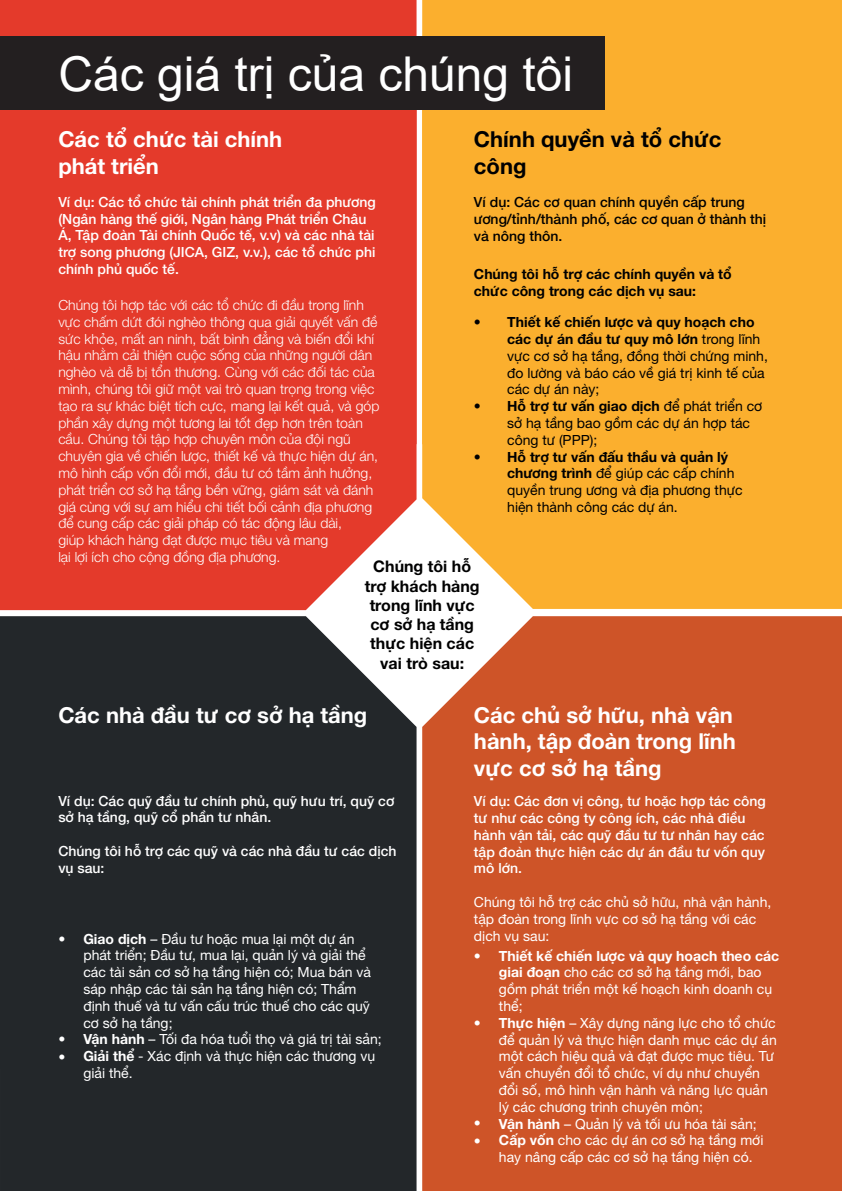
<style>
.page{position:relative;width:842px;height:1191px;background:#fff}
.page>*{position:absolute;margin:0;border:0;box-sizing:border-box;transform-origin:0 0}
.t1{font:48px "Arial";color:#fff}
.t2{font:700 22px/26.4px "SVN Helvetica Neue";color:#fff}
.t3{font:700 22px/26.4px "SVN Helvetica Neue";color:#000001}
.t4{font:700 16px/19.2px "SVN Helvetica Neue";color:#000001;text-align:center}
.t5{font:14px/16.8px "SVN Helvetica Neue";color:#fff}
.t6{font:300 14px/16.8px "SVN Helvetica Neue";color:#fff}
.t7{font:500 14px/16.8px "SVN Helvetica Neue";color:#fff}
.t8{font:14px/16.8px "SVN Helvetica Neue";color:#000001}
.t9{font:500 14px/16.8px "SVN Helvetica Neue";color:#000001}
.t10{font:700 14px/16.8px "SVN Helvetica Neue";color:#000001}
.s1{font-weight:700}
</style>
<div class="page">
<div style="left:0;top:0;width:416px;height:36px;background:#e43a2b"></div>
<div style="left:422px;top:0;width:420px;height:54px;background:#fbaf2e"></div>
<svg style="left:422px;top:616px;width:420px;height:574px;background:#d15f36"></svg>
<div style="left:0;top:616px;width:416px;height:574px;background:#23272a"></div>
<div style="left:0;top:110px;width:416px;height:500px;background:#e43a2b"></div>
<div style="left:422px;top:54px;width:420px;height:555px;background:#fbaf2e"></div>
<div style="left:0;top:36px;width:605px;height:74px;background:#231f20"></div>
<h1 class="t1" style="left:58px;top:41px;width:516px">Các giá trị của chúng tôi</h1>
<h2 class="t2" style="left:58px;top:124px;width:225px">Các tổ chức tài chính phát triển</h2>
<h2 class="t3" style="left:474px;top:124px;width:249px">Chính quyền và tổ chức công</h2>
<p class="t7" style="left:58px;top:192px;width:319px">Ví dụ: Các tổ chức tài chính phát triển đa phương (Ngân hàng thế giới, Ngân hàng Phát triển Châu Á, Tập đoàn Tài chính Quốc tế, v.v) và các nhà tài trợ song phương (JICA, GIZ, v.v.), các tổ chức phi chính phủ quốc tế.</p>
<p class="t6" style="left:58px;top:295px;width:323px">Chúng tôi hợp tác với các tổ chức đi đầu trong lĩnh vực chấm dứt đói nghèo thông qua giải quyết vấn đề sức khỏe, mất an ninh, bất bình đẳng và biến đổi khí hậu nhằm cải thiện cuộc sống của những người dân nghèo và dễ bị tổn thương. Cùng với các đối tác của mình, chúng tôi giữ một vai trò quan trọng trong việc tạo ra sự khác biệt tích cực, mang lại kết quả, và góp phần xây dựng một tương lai tốt đẹp hơn trên toàn cầu. Chúng tôi tập hợp chuyên môn của đội ngũ chuyên gia về chiến lược, thiết kế và thực hiện dự án, mô hình cấp vốn đổi mới, đầu tư có tầm ảnh hưởng, phát triển cơ sở hạ tầng bền vững, giám sát và đánh giá cùng với sự am hiểu chi tiết bối cảnh địa phương để cung cấp các giải pháp có tác động lâu dài,<br>giúp khách hàng đạt được mục tiêu và mang<br>lại lợi ích cho cộng đồng địa phương.</p>
<p class="t9" style="left:474px;top:192px;width:294px">Ví dụ: Các cơ quan chính quyền cấp trung ương/tỉnh/thành phố, các cơ quan ở thành thị và nông thôn.</p>
<p class="t10" style="left:474px;top:264px;width:259px">Chúng tôi hỗ trợ các chính quyền và tổ chức công trong các dịch vụ sau:</p>
<p class="t8" style="left:507px;top:312px;width:262px"><span class="s1">Thiết kế chiến lược và quy hoạch cho các dự án đầu tư quy mô lớn</span> trong lĩnh vực cơ sở hạ tầng, đồng thời chứng minh, đo lường và báo cáo về giá trị kinh tế của các dự án này;<br><span class="s1">Hỗ trợ tư vấn giao dịch</span> để phát triển cơ sở hạ tầng bao gồm các dự án hợp tác công tư (PPP);</p>
<p class="t8" style="left:507px;top:447px;width:237px"><span class="s1">Hỗ trợ tư vấn đấu thầu và quản lý chương trình</span> để giúp các cấp chính quyền trung ương và địa phương thực hiện thành công các dự án.</p>
<p class="t8" style="left:474px;top:312px;width:8px">•</p>
<p class="t8" style="left:474px;top:395px;width:8px">•</p>
<p class="t8" style="left:474px;top:447px;width:8px">•</p>
<p class="t4" style="left:365px;top:555px;width:116px">Chúng tôi hỗ trợ khách hàng trong lĩnh vực cơ sở hạ tầng thực hiện các vai trò sau:</p>
<h2 class="t2" style="left:58px;top:699px;width:310px">Các nhà đầu tư cơ sở hạ tầng</h2>
<p class="t7" style="left:58px;top:790px;width:337px">Ví dụ: Các quỹ đầu tư chính phủ, quỹ hưu trí, quỹ cơ sở hạ tầng, quỹ cổ phần tư nhân.</p>
<p class="t7" style="left:58px;top:841px;width:340px">Chúng tôi hỗ trợ các quỹ và các nhà đầu tư các dịch vụ sau:</p>
<p class="t5" style="left:58px;top:928px;width:8px">•</p>
<p class="t5" style="left:58px;top:1028px;width:8px;line-height:17.8px">• •</p>
<p class="t5" style="left:83px;top:928px;width:300px"><span class="s1">Giao dịch</span> – Đầu tư hoặc mua lại một dự án phát triển; Đầu tư, mua lại, quản lý và giải thể các tài sản cơ sở hạ tầng hiện có; Mua bán và sáp nhập các tài sản hạ tầng hiện có; Thẩm định thuế và tư vấn cấu trúc thuế cho các quỹ cơ sở hạ tầng;<br><span class="s1">Vận hành</span> – Tối đa hóa tuổi thọ và giá trị tài sản; <span class="s1">Giải thể</span> - Xác định và thực hiện các thương vụ giải thể.</p>
<h2 class="t2" style="left:474px;top:699px;width:263px">Các chủ sở hữu, nhà vận hành, tập đoàn trong lĩnh vực cơ sở hạ tầng</h2>
<p class="t7" style="left:474px;top:791px;width:293px">Ví dụ: Các đơn vị công, tư hoặc hợp tác công tư như các công ty công ích, các nhà điều hành vận tải, các quỹ đầu tư tư nhân hay các tập đoàn thực hiện các dự án đầu tư vốn quy mô lớn.</p>
<p class="t5" style="left:474px;top:892px;width:299px">Chúng tôi hỗ trợ các chủ sở hữu, nhà vận hành, tập đoàn trong lĩnh vực cơ sở hạ tầng với các dịch vụ sau:</p>
<p class="t5" style="left:474px;top:945px;width:8px">•</p>
<p class="t5" style="left:474px;top:1012px;width:8px">•</p>
<p class="t5" style="left:474px;top:1112px;width:8px;line-height:17.8px">• •</p>
<p class="t5" style="left:499px;top:945px;width:282px"><span class="s1">Thiết kế chiến lược và quy hoạch theo các giai đoạn</span> cho các cơ sở hạ tầng mới, bao gồm phát triển một kế hoạch kinh doanh cụ thể;<br><span class="s1">Thực hiện</span> – Xây dựng năng lực cho tổ chức để quản lý và thực hiện danh mục các dự án một cách hiệu quả và đạt được mục tiêu. Tư vấn chuyển đổi tổ chức, ví dụ như chuyển đổi số, mô hình vận hành và năng lực quản lý các chương trình chuyên môn;<br><span class="s1">Vận hành</span> – Quản lý và tối ưu hóa tài sản; <span class="s1">Cấp vốn</span> cho các dự án cơ sở hạ tầng mới hay nâng cấp các cơ sở hạ tầng hiện có.</p>
</div>
